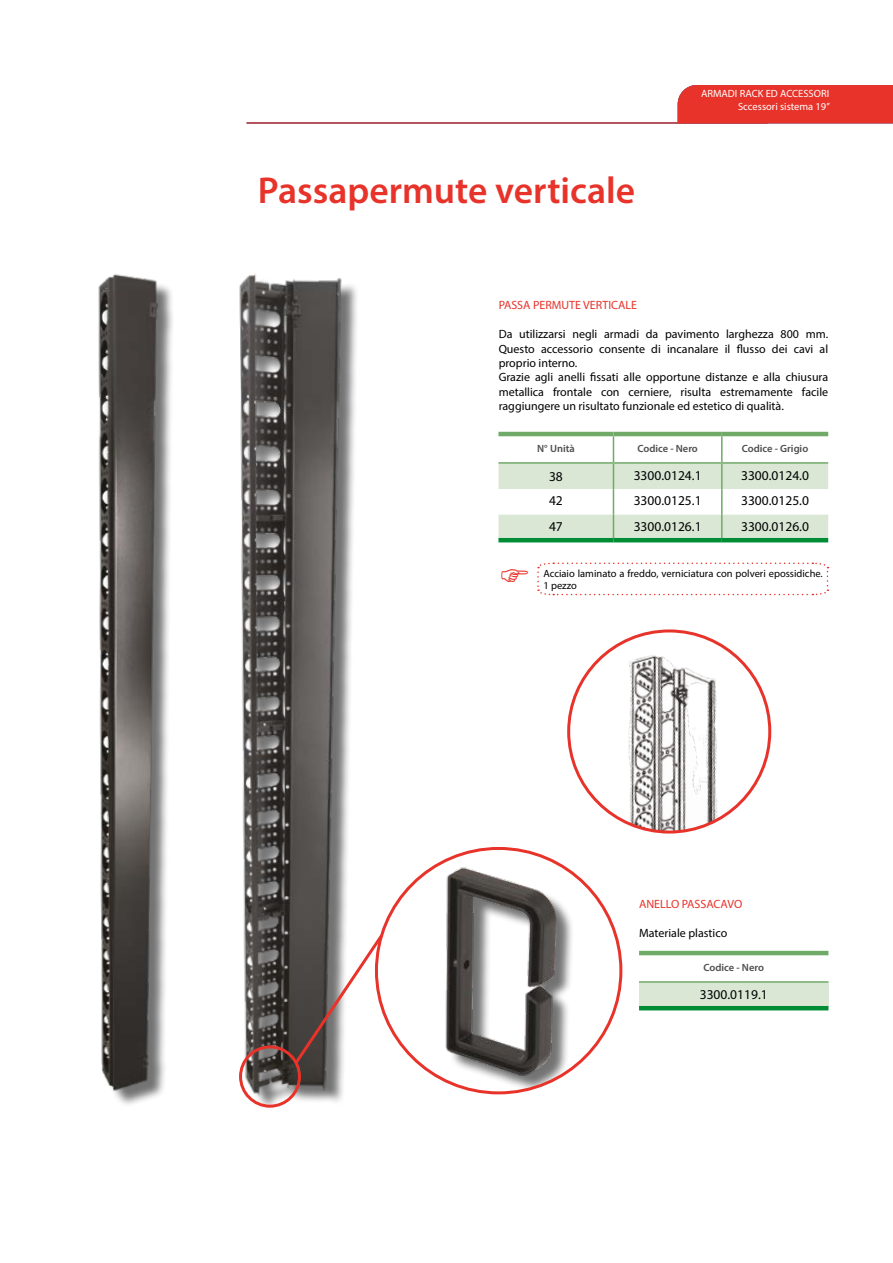
<style>
.page{position:relative;width:893px;height:1263px;background:#fff}
.page>*{position:absolute;margin:0;border:0;box-sizing:border-box;transform-origin:0 0}
.t1{font:600 37.5px "Myriad Pro";color:#e7332a}
.t2{font:13.5px "Myriad Pro";color:#000}
.t3{font:13.5px/16.2px "Myriad Pro";color:#fff;text-align:right}
.t4{font:12px/14.4px "Myriad Pro";color:#000}
.t5{font:12px "Myriad Pro";color:#e7332a}
.t6{font:10.5px/12.6px "Myriad Pro";color:#000}
.t7{font:10.5px/12.6px "Myriad Pro";color:#fff;text-align:right}
.t8{font:600 10.5px "Myriad Pro";color:#4d4d4d}
</style>
<div class="page">
<div style="left:678px;top:85px;width:215px;height:38px;background:#e7332a"></div>
<hr style="left:247px;top:123px;width:520px;height:1px;background:#e7332a">
<img style="left:98px;top:274px;width:75px;height:831px">
<div style="left:449px;top:871px;width:125px;height:221px;background:#000;opacity:.55"></div>
<img style="left:376px;top:848px;width:245px;height:245px;border-radius:122px">
<img style="left:239px;top:274px;width:159px;height:833px">
<svg style="left:292px;top:931px;width:94px;height:135px"></svg>
<div style="left:239px;top:1045px;width:62px;height:63px;border:3px solid #e7332a;border-radius:50%"></div>
<img style="left:569px;top:632px;width:201px;height:200px">
<hr style="left:498px;top:432px;width:115px;height:4px;background:#70aa68">
<hr style="left:613px;top:432px;width:109px;height:4px;background:#70aa68">
<hr style="left:722px;top:432px;width:106px;height:4px;background:#70aa68">
<hr style="left:498px;top:538px;width:115px;height:4px;background:#008d36">
<svg style="left:498px;top:436px;width:330px;height:104px"></svg>
<hr style="left:721px;top:436px;width:2px;height:26px;background:#70aa68">
<hr style="left:721px;top:464px;width:2px;height:25px;background:#70aa68">
<hr style="left:721px;top:489px;width:2px;height:26px;background:#70aa68">
<hr style="left:721px;top:515px;width:2px;height:23px;background:#70aa68">
<hr style="left:613px;top:538px;width:109px;height:4px;background:#008d36">
<hr style="left:722px;top:538px;width:106px;height:4px;background:#008d36">
<svg style="left:537px;top:562px;width:292px;height:34px"></svg>
<div style="left:639px;top:982px;width:189px;height:26px;background:#dae7d5"></div>
<hr style="left:639px;top:981px;width:189px;height:2px;background:#70aa68">
<hr style="left:639px;top:951px;width:189px;height:4px;background:#70aa68">
<hr style="left:639px;top:1006px;width:189px;height:4px;background:#008d36">
<h1 class="t1" style="left:258px;top:167px;width:379px">Passapermute verticale</h1>
<p class="t7" style="left:701px;top:87px;width:130px">ARMADI RACK ED ACCESSORI<br>Sccessori sistema 19’’</p>
<p class="t3" style="left:687px;top:87px;width:144px">ARMADI RACK ED ACCES-<br>SORI</p>
<p class="t7" style="left:760px;top:100px;width:70px">Se e S-08 Porte</p>
<p class="t5" style="left:499px;top:298px;width:140px">PASSA PERMUTE VERTICALE</p>
<p class="t4" style="left:499px;top:327px;width:331px">Da utilizzarsi negli armadi da pavimento larghezza 800 mm.<br>Questo accessorio consente di incanalare il flusso dei cavi al proprio interno.<br>Grazie agli anelli fissati alle opportune distanze e alla chiusura metallica frontale con cerniere, risulta estremamente facile raggiungere un risultato funzionale ed estetico di qualità.</p>
<p class="t8" style="left:537px;top:442px;width:39px">N° Unità</p>
<p class="t8" style="left:637px;top:442px;width:62px">Codice - Nero</p>
<p class="t8" style="left:742px;top:442px;width:68px">Codice - Grigio</p>
<p class="t2" style="left:549px;top:469px;width:15px">38</p>
<p class="t2" style="left:634px;top:467px;width:69px">3300.0124.1</p>
<p class="t2" style="left:741px;top:467px;width:69px">3300.0124.0</p>
<p class="t2" style="left:549px;top:492px;width:15px">42</p>
<p class="t2" style="left:634px;top:492px;width:69px">3300.0125.1</p>
<p class="t2" style="left:741px;top:492px;width:69px">3300.0125.0</p>
<p class="t2" style="left:549px;top:518px;width:15px">47</p>
<p class="t2" style="left:634px;top:518px;width:69px">3300.0126.1</p>
<p class="t2" style="left:741px;top:518px;width:69px">3300.0126.0</p>
<p class="t6" style="left:543px;top:567px;width:281px">Acciaio laminato a freddo, verniciatura con polveri epossidiche.<br>1 pezzo</p>
<p class="t5" style="left:639px;top:897px;width:105px">ANELLO PASSACAVO</p>
<p class="t4" style="left:639px;top:926px;width:90px">Materiale plastico</p>
<p class="t8" style="left:703px;top:961px;width:62px">Codice - Nero</p>
<p class="t2" style="left:700px;top:986px;width:69px">3300.0119.1</p>
</div>
